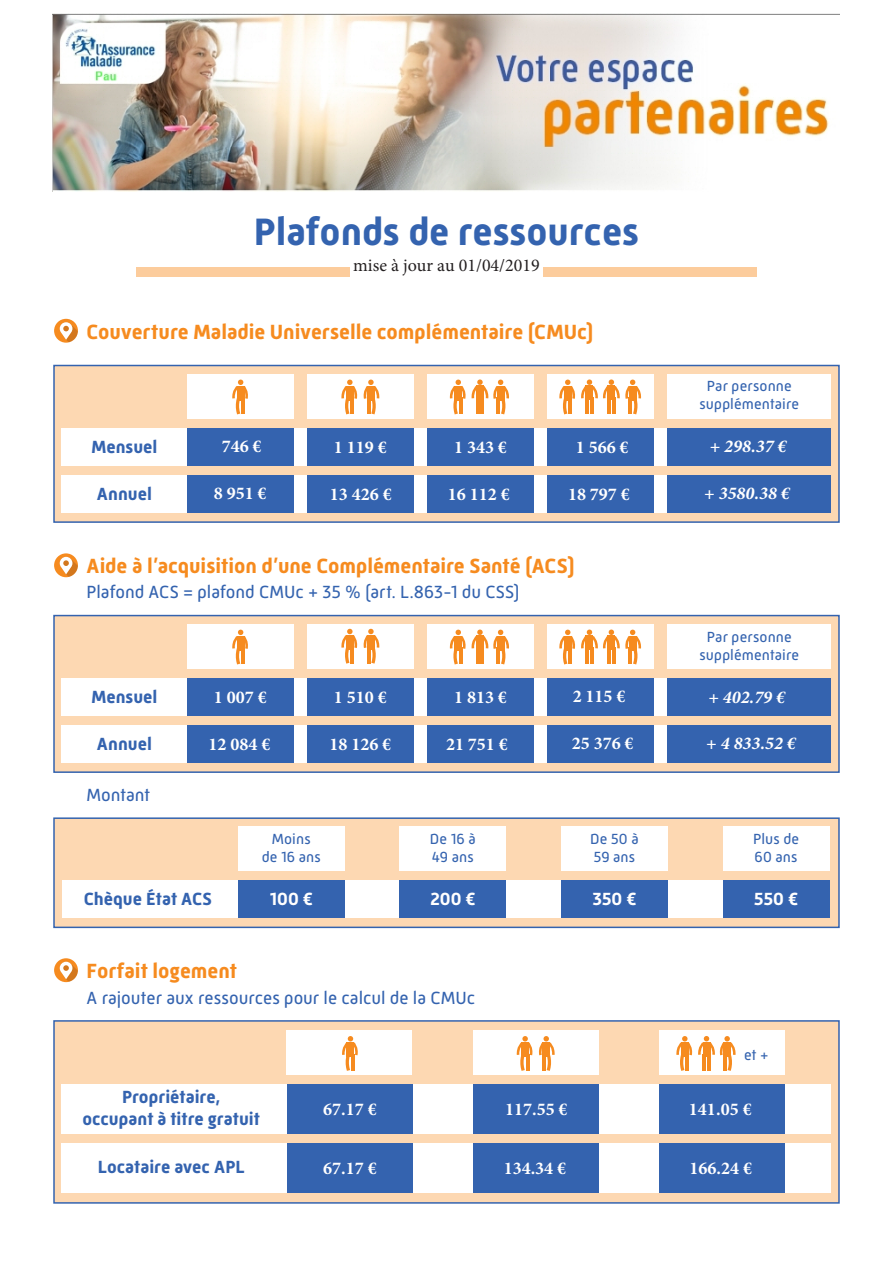
<style>
.page{position:relative;width:893px;height:1263px;background:#fff}
.page>*{position:absolute;margin:0;border:0;box-sizing:border-box;transform-origin:0 0}
.t1{font:700 39px "Mic 32 New";color:#3463af}
.t2{font:700 21px "Mic 32 New";color:#f68b1f}
.t3{font:700 18px "Minion Pro";color:#fff}
.t4{font:18px "Mic 32 New";color:#3463af}
.t5{font:700 18px/21.6px "Mic 32 New";color:#3463af;text-align:center}
.t6{font:italic 700 18px "Minion Pro";color:#fff}
.t7{font:18px "Minion Pro";color:#231f20}
.t8{font:700 18px "Mic 32 New";letter-spacing:.005em;color:#fff}
.t9{font:15px/18px "Mic 32 New";letter-spacing:.01em;color:#3463af;text-align:center}
</style>
<div class="page">
<div style="left:54px;top:319px;width:24px;height:24px;background:#f68b1f;border-radius:50%"></div>
<svg style="left:60px;top:322px;width:18px;height:20px"></svg>
<svg style="left:54px;top:958px;width:24px;height:24px"></svg>
<svg style="left:60px;top:962px;width:18px;height:20px"></svg>
<svg style="left:54px;top:553px;width:24px;height:24px"></svg>
<svg style="left:60px;top:557px;width:18px;height:20px"></svg>
<div style="left:53px;top:365px;width:787px;height:158px;background:#fdd8b2;border:2px solid #3463af"></div>
<div style="left:53px;top:1020px;width:787px;height:184px;background:#fdd8b2;border:2px solid #3463af"></div>
<div style="left:53px;top:615px;width:787px;height:158px;background:#fdd8b2;border:2px solid #3463af"></div>
<div style="left:53px;top:817px;width:787px;height:111px;background:#fdd8b2;border:2px solid #3463af"></div>
<div style="left:187px;top:374px;width:106px;height:44px;background:#fff"></div>
<div style="left:187px;top:624px;width:106px;height:44px;background:#fff"></div>
<div style="left:238px;top:827px;width:106px;height:44px;background:#fff"></div>
<div style="left:307px;top:374px;width:107px;height:44px;background:#fff"></div>
<div style="left:307px;top:624px;width:107px;height:44px;background:#fff"></div>
<div style="left:400px;top:827px;width:106px;height:44px;background:#fff"></div>
<div style="left:427px;top:374px;width:107px;height:44px;background:#fff"></div>
<div style="left:659px;top:1030px;width:125px;height:45px;background:#fff"></div>
<div style="left:287px;top:1030px;width:125px;height:45px;background:#fff"></div>
<div style="left:473px;top:1030px;width:125px;height:45px;background:#fff"></div>
<div style="left:427px;top:624px;width:107px;height:44px;background:#fff"></div>
<div style="left:561px;top:827px;width:107px;height:44px;background:#fff"></div>
<div style="left:547px;top:374px;width:107px;height:44px;background:#fff"></div>
<div style="left:547px;top:624px;width:107px;height:44px;background:#fff"></div>
<div style="left:723px;top:827px;width:106px;height:44px;background:#fff"></div>
<div style="left:668px;top:374px;width:163px;height:44px;background:#fff"></div>
<div style="left:668px;top:624px;width:163px;height:44px;background:#fff"></div>
<div style="left:62px;top:428px;width:769px;height:38px;background:#fff"></div>
<div style="left:62px;top:1084px;width:769px;height:49px;background:#fff"></div>
<div style="left:62px;top:1143px;width:769px;height:49px;background:#fff"></div>
<div style="left:62px;top:678px;width:769px;height:38px;background:#fff"></div>
<div style="left:62px;top:880px;width:767px;height:38px;background:#fff"></div>
<div style="left:62px;top:475px;width:769px;height:38px;background:#fff"></div>
<div style="left:62px;top:725px;width:769px;height:38px;background:#fff"></div>
<svg style="left:232px;top:380px;width:16px;height:34px"></svg>
<svg style="left:342px;top:1036px;width:16px;height:35px"></svg>
<svg style="left:232px;top:630px;width:16px;height:34px"></svg>
<svg style="left:341px;top:380px;width:39px;height:34px"></svg>
<svg style="left:449px;top:379px;width:60px;height:35px"></svg>
<hr style="left:476px;top:398px;width:3px;height:16px;background:#f68b1f">
<hr style="left:481px;top:398px;width:3px;height:16px;background:#f68b1f">
<svg style="left:676px;top:1036px;width:60px;height:35px"></svg>
<hr style="left:702px;top:1054px;width:4px;height:16px;background:#f68b1f">
<hr style="left:707px;top:1054px;width:3px;height:16px;background:#f68b1f">
<svg style="left:449px;top:629px;width:60px;height:35px"></svg>
<hr style="left:476px;top:648px;width:3px;height:16px;background:#f68b1f">
<hr style="left:481px;top:648px;width:3px;height:16px;background:#f68b1f">
<svg style="left:559px;top:379px;width:83px;height:35px"></svg>
<hr style="left:607px;top:398px;width:4px;height:16px;background:#f68b1f">
<hr style="left:612px;top:398px;width:3px;height:16px;background:#f68b1f">
<svg style="left:559px;top:629px;width:83px;height:35px"></svg>
<hr style="left:607px;top:648px;width:4px;height:16px;background:#f68b1f">
<hr style="left:612px;top:648px;width:3px;height:16px;background:#f68b1f">
<div style="left:187px;top:428px;width:106px;height:38px;background:#3463af"></div>
<div style="left:287px;top:1084px;width:125px;height:49px;background:#3463af"></div>
<div style="left:473px;top:1084px;width:125px;height:49px;background:#3463af"></div>
<div style="left:659px;top:1084px;width:125px;height:49px;background:#3463af"></div>
<div style="left:287px;top:1143px;width:125px;height:49px;background:#3463af"></div>
<div style="left:473px;top:1143px;width:125px;height:49px;background:#3463af"></div>
<div style="left:659px;top:1143px;width:125px;height:49px;background:#3463af"></div>
<div style="left:187px;top:678px;width:106px;height:38px;background:#3463af"></div>
<div style="left:238px;top:880px;width:106px;height:38px;background:#3463af"></div>
<div style="left:400px;top:880px;width:106px;height:38px;background:#3463af"></div>
<div style="left:561px;top:880px;width:107px;height:38px;background:#3463af"></div>
<div style="left:723px;top:880px;width:106px;height:38px;background:#3463af"></div>
<div style="left:187px;top:475px;width:106px;height:38px;background:#3463af"></div>
<div style="left:187px;top:725px;width:106px;height:38px;background:#3463af"></div>
<div style="left:307px;top:428px;width:107px;height:38px;background:#3463af"></div>
<div style="left:307px;top:678px;width:107px;height:38px;background:#3463af"></div>
<div style="left:307px;top:475px;width:107px;height:38px;background:#3463af"></div>
<div style="left:307px;top:725px;width:107px;height:38px;background:#3463af"></div>
<div style="left:427px;top:428px;width:107px;height:38px;background:#3463af"></div>
<div style="left:427px;top:678px;width:107px;height:38px;background:#3463af"></div>
<div style="left:427px;top:475px;width:107px;height:38px;background:#3463af"></div>
<div style="left:427px;top:725px;width:107px;height:38px;background:#3463af"></div>
<div style="left:547px;top:428px;width:107px;height:38px;background:#3463af"></div>
<div style="left:547px;top:678px;width:107px;height:38px;background:#3463af"></div>
<div style="left:547px;top:475px;width:107px;height:38px;background:#3463af"></div>
<div style="left:547px;top:725px;width:107px;height:38px;background:#3463af"></div>
<div style="left:668px;top:428px;width:163px;height:38px;background:#3463af"></div>
<div style="left:668px;top:678px;width:163px;height:38px;background:#3463af"></div>
<div style="left:668px;top:475px;width:163px;height:38px;background:#3463af"></div>
<div style="left:668px;top:725px;width:163px;height:38px;background:#3463af"></div>
<div style="left:136px;top:268px;width:213px;height:9px;background:#fccc9c"></div>
<div style="left:543px;top:268px;width:214px;height:9px;background:#fccc9c"></div>
<svg style="left:341px;top:629px;width:39px;height:35px"></svg>
<svg style="left:516px;top:1036px;width:39px;height:35px"></svg>
<img style="left:52px;top:13px;width:787px;height:178px">
<h1 class="t1" style="left:254px;top:209px;width:387px">Plafonds de ressources</h1>
<p class="t7" style="left:353px;top:253px;width:188px">mise à jour au 01/04/2019</p>
<p class="t2" style="left:87px;top:320px;width:508px">Couverture Maladie Universelle complémentaire (CMUc)</p>
<p class="t9" style="left:699px;top:377px;width:101px">Par personne supplémentaire</p>
<p class="t5" style="left:91px;top:436px;width:68px">Mensuel</p>
<p class="t5" style="left:97px;top:483px;width:57px">Annuel</p>
<p class="t3" style="left:222px;top:433px;width:41px">746 €</p>
<p class="t3" style="left:214px;top:481px;width:54px">8 951 €</p>
<p class="t3" style="left:334px;top:434px;width:54px">1 119 €</p>
<p class="t3" style="left:330px;top:481px;width:63px">13 426 €</p>
<p class="t3" style="left:454px;top:434px;width:54px">1 343 €</p>
<p class="t3" style="left:448px;top:481px;width:63px">16 112 €</p>
<p class="t3" style="left:576px;top:434px;width:54px">1 566 €</p>
<p class="t6" style="left:709px;top:433px;width:79px">+ 298.37 €</p>
<p class="t3" style="left:568px;top:481px;width:63px">18 797 €</p>
<p class="t6" style="left:704px;top:481px;width:87px">+ 3580.38 €</p>
<p class="t2" style="left:87px;top:553px;width:490px">Aide à l’acquisition d’une Complémentaire Santé (ACS)</p>
<p class="t4" style="left:87px;top:582px;width:434px">Plafond ACS = plafond CMUc + 35 % (art. L.863-1 du CSS)</p>
<p class="t9" style="left:699px;top:627px;width:101px">Par personne supplémentaire</p>
<p class="t5" style="left:91px;top:686px;width:68px">Mensuel</p>
<p class="t5" style="left:97px;top:733px;width:57px">Annuel</p>
<p class="t4" style="left:87px;top:784px;width:65px">Montant</p>
<p class="t3" style="left:214px;top:684px;width:54px">1 007 €</p>
<p class="t3" style="left:209px;top:732px;width:63px">12 084 €</p>
<p class="t3" style="left:334px;top:684px;width:54px">1 510 €</p>
<p class="t3" style="left:329px;top:732px;width:63px">18 126 €</p>
<p class="t3" style="left:454px;top:684px;width:54px">1 813 €</p>
<p class="t3" style="left:446px;top:732px;width:63px">21 751 €</p>
<p class="t3" style="left:573px;top:683px;width:54px">2 115 €</p>
<p class="t6" style="left:708px;top:684px;width:79px">+ 402.79 €</p>
<p class="t3" style="left:572px;top:730px;width:63px">25 376 €</p>
<p class="t6" style="left:706px;top:730px;width:91px">+ 4 833.52 €</p>
<p class="t9" style="left:262px;top:830px;width:61px">Moins<br>de 16 ans</p>
<p class="t9" style="left:430px;top:830px;width:47px;text-align:left">De 16 à<br>49 ans</p>
<p class="t9" style="left:590px;top:830px;width:50px;text-align:left">De 50 à<br>59 ans</p>
<p class="t9" style="left:753px;top:830px;width:48px;text-align:left">Plus de<br>60 ans</p>
<p class="t5" style="left:84px;top:888px;width:130px">Chèque État ACS</p>
<p class="t8" style="left:270px;top:889px;width:44px">100 €</p>
<p class="t8" style="left:430px;top:889px;width:46px">200 €</p>
<p class="t8" style="left:593px;top:889px;width:45px">350 €</p>
<p class="t8" style="left:754px;top:889px;width:45px">550 €</p>
<p class="t2" style="left:87px;top:959px;width:152px">Forfait logement</p>
<p class="t4" style="left:87px;top:987px;width:390px">A rajouter aux ressources pour le calcul de la CMUc</p>
<p class="t9" style="left:744px;top:1046px;width:26px">et +</p>
<p class="t5" style="left:82px;top:1086px;width:179px">Propriétaire,<br>occupant à titre gratuit</p>
<p class="t5" style="left:98px;top:1156px;width:149px">Locataire avec APL</p>
<p class="t3" style="left:323px;top:1097px;width:55px">67.17 €</p>
<p class="t3" style="left:505px;top:1097px;width:64px">117.55 €</p>
<p class="t3" style="left:689px;top:1097px;width:65px">141.05 €</p>
<p class="t3" style="left:323px;top:1155px;width:55px">67.17 €</p>
<p class="t3" style="left:504px;top:1155px;width:64px">134.34 €</p>
<p class="t3" style="left:689px;top:1155px;width:64px">166.24 €</p>
</div>
